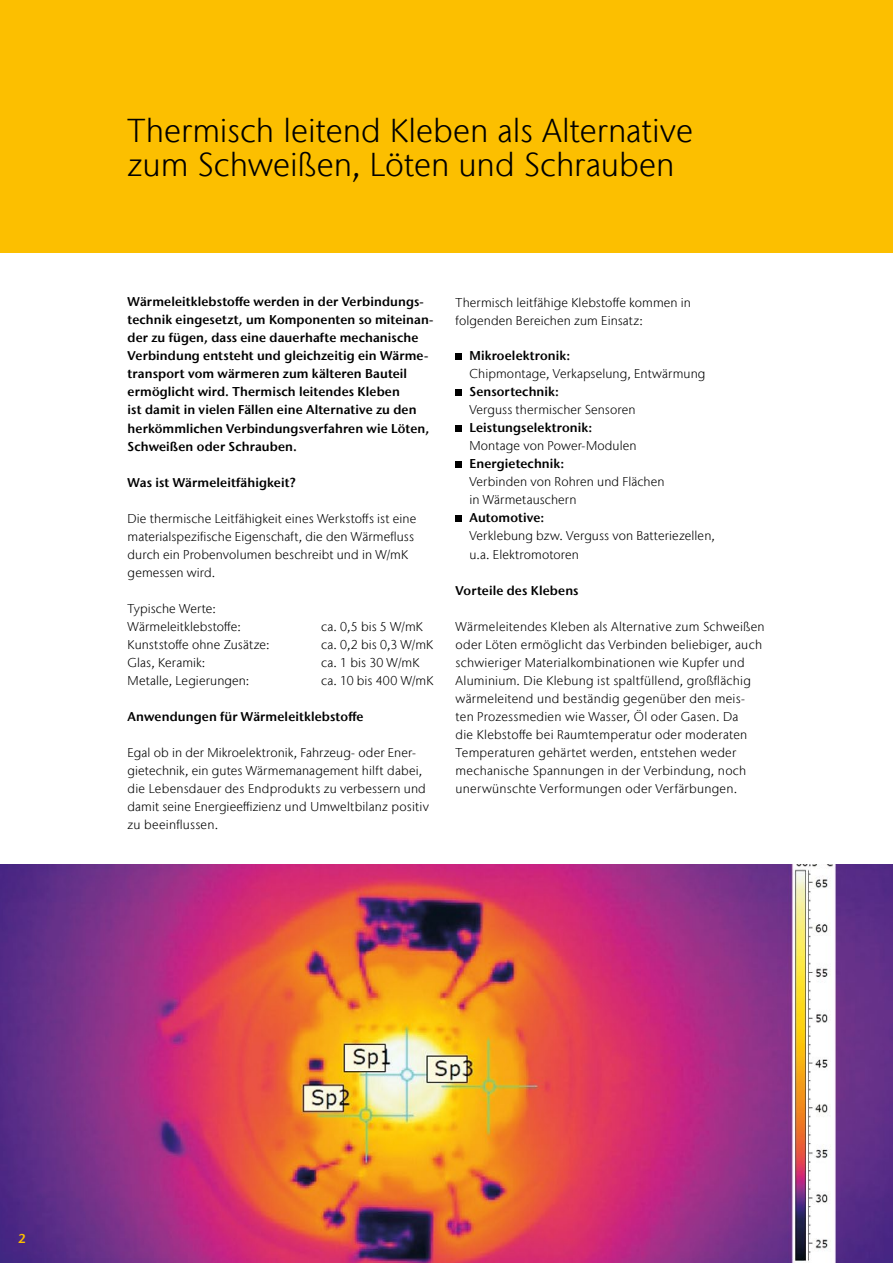
<style>
.page{position:relative;width:893px;height:1263px;background:#fff}
.page>*{position:absolute;margin:0;border:0;box-sizing:border-box;transform-origin:0 0}
.t1{font:300 33px/34.5px "Stone Sans IIITC Com";letter-spacing:-.005em;color:#000}
.t2{font:300 12.75px/18px "Stone Sans IIITC Com";letter-spacing:.015em;color:#000}
.t3{font:600 12.75px/18px "Stone Sans IIITC Com";letter-spacing:.01em;color:#000}
.t4{font:600 12.75px "Stone Sans IIITC Com";color:#fcbf00}
</style>
<div class="page">
<img style="left:0;top:864px;width:893px;height:399px">
<div style="left:0;top:0;width:893px;height:252px;background:#fcbf00"></div>
<svg style="left:456px;top:353px;width:6px;height:6px"></svg>
<svg style="left:456px;top:389px;width:6px;height:6px"></svg>
<svg style="left:456px;top:425px;width:6px;height:6px"></svg>
<svg style="left:456px;top:461px;width:6px;height:6px"></svg>
<svg style="left:456px;top:515px;width:6px;height:6px"></svg>
<h1 class="t1" style="left:128px;top:113px;width:567px">Thermisch leitend Kleben als Alternative zum Schweißen, Löten und Schrauben</h1>
<p class="t3" style="left:128px;top:293px;width:307px">Wärmeleitklebstoffe werden in der Verbindungs&shy;technik eingesetzt, um Komponenten so miteinan&shy;der zu fügen, dass eine dauerhafte mechanische Verbindung entsteht und gleichzeitig ein Wärme&shy;transport vom wärmeren zum kälteren Bauteil ermöglicht wird. Thermisch leitendes Kleben<br>ist damit in vielen Fällen eine Alternative zu den herkömmlichen Verbindungsverfahren wie Löten, Schweißen oder Schrauben.</p>
<p class="t3" style="left:128px;top:473px;width:170px">Was ist Wärmeleitfähigkeit?</p>
<p class="t2" style="left:128px;top:509px;width:290px">Die thermische Leitfähigkeit eines Werkstoffs ist eine materialspezifische Eigenschaft, die den Wärmefluss durch ein Probenvolumen beschreibt und in W/mK gemessen wird.</p>
<p class="t2" style="left:128px;top:599px;width:115px">Typische Werte:<br>Wärmeleitklebstoffe:</p>
<p class="t2" style="left:321px;top:617px;width:103px">ca. 0,5 bis 5 W/mK</p>
<p class="t2" style="left:128px;top:635px;width:143px">Kunststoffe ohne Zusätze:</p>
<p class="t2" style="left:321px;top:635px;width:114px">ca. 0,2 bis 0,3 W/mK</p>
<p class="t2" style="left:128px;top:653px;width:79px">Glas, Keramik:</p>
<p class="t2" style="left:321px;top:653px;width:100px">ca. 1 bis 30 W/mK</p>
<p class="t2" style="left:128px;top:671px;width:123px">Metalle, Legierungen:</p>
<p class="t2" style="left:321px;top:671px;width:114px">ca. 10 bis 400 W/mK</p>
<p class="t3" style="left:128px;top:707px;width:237px">Anwendungen für Wärmeleitklebstoffe</p>
<p class="t2" style="left:128px;top:743px;width:303px">Egal ob in der Mikroelektronik, Fahrzeug- oder Ener&shy;gietechnik, ein gutes Wärmemanagement hilft dabei, die Lebensdauer des Endprodukts zu verbessern und damit seine Energieeffizienz und Umweltbilanz positiv zu beeinflussen.</p>
<p class="t2" style="left:456px;top:293px;width:237px">Thermisch leitfähige Klebstoffe kommen in folgenden Bereichen zum Einsatz:</p>
<p class="t3" style="left:469px;top:347px;width:102px">Mikroelektronik:</p>
<p class="t2" style="left:469px;top:365px;width:238px">Chipmontage, Verkapselung, Entwärmung</p>
<p class="t3" style="left:469px;top:383px;width:91px">Sensortechnik:</p>
<p class="t2" style="left:469px;top:401px;width:168px">Verguss thermischer Sensoren</p>
<p class="t3" style="left:469px;top:419px;width:124px">Leistungselektronik:</p>
<p class="t2" style="left:469px;top:437px;width:169px">Montage von Power-Modulen</p>
<p class="t3" style="left:469px;top:455px;width:96px">Energietechnik:</p>
<p class="t2" style="left:469px;top:473px;width:197px">Verbinden von Rohren und Flächen in Wärmetauschern</p>
<p class="t3" style="left:469px;top:509px;width:76px">Automotive:</p>
<p class="t2" style="left:469px;top:527px;width:247px">Verklebung bzw. Verguss von Batteriezellen, u.a. Elektromotoren</p>
<p class="t3" style="left:456px;top:581px;width:124px">Vorteile des Klebens</p>
<p class="t2" style="left:456px;top:617px;width:311px">Wärmeleitendes Kleben als Alternative zum Schweißen oder Löten ermöglicht das Verbinden beliebiger, auch schwieriger Materialkombinationen wie Kupfer und Aluminium. Die Klebung ist spaltfüllend, großflächig wärmeleitend und beständig gegenüber den meis&shy;ten Prozessmedien wie Wasser, Öl oder Gasen. Da<br>die Klebstoffe bei Raumtemperatur oder moderaten Temperaturen gehärtet werden, entstehen weder mechanische Spannungen in der Verbindung, noch unerwünschte Verformungen oder Verfärbungen.</p>
<p class="t4" style="left:18px;top:1230px;width:9px">2</p>
</div>
